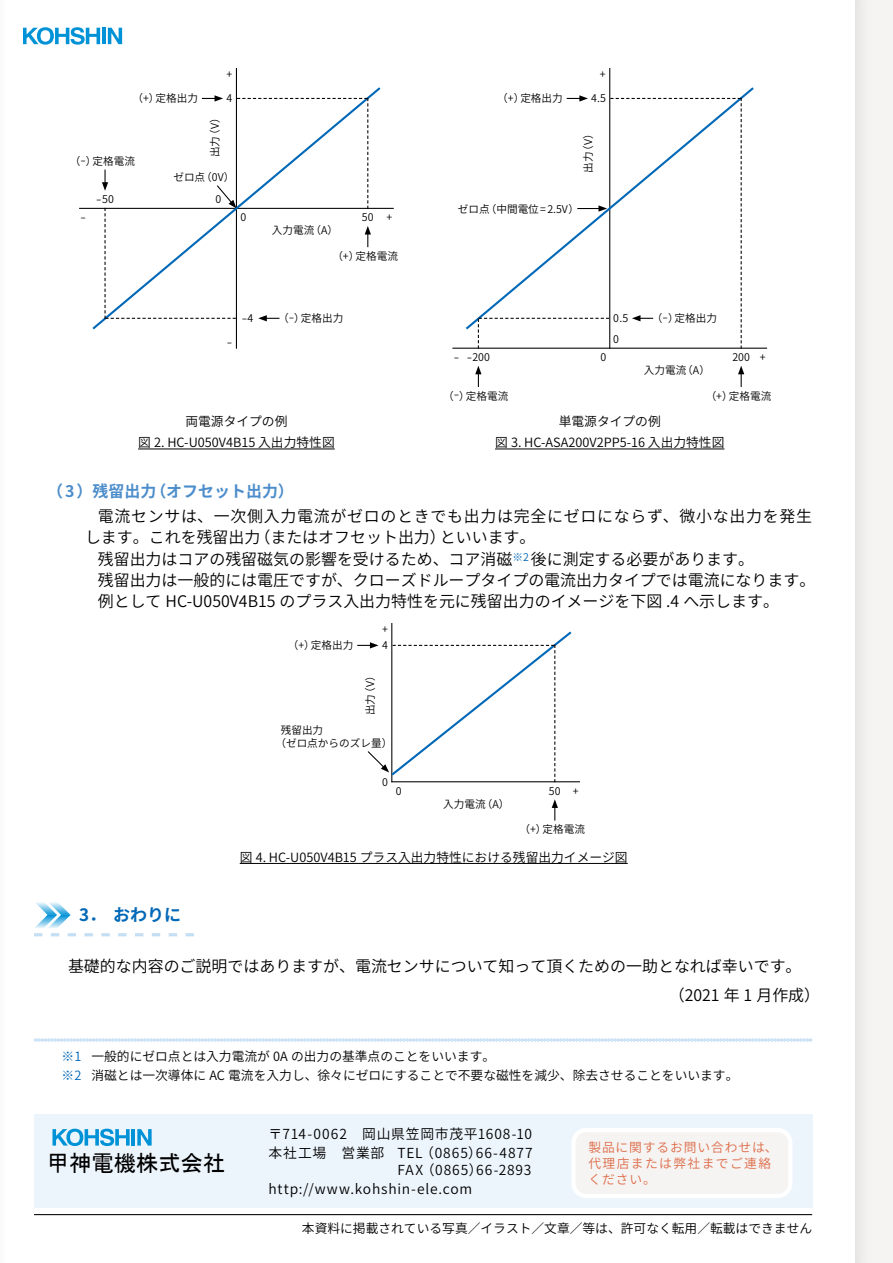
<style>
.page{position:relative;width:893px;height:1263px;background:#fff}
.page>*{position:absolute;margin:0;border:0;box-sizing:border-box;transform-origin:0 0}
.t1{font:22.35px "MS P Gothic";color:#000}
.t2{font:700 16.95px "Source Han Sans";color:#0068b7}
.t3{font:15.9px/29.7px "Source Han Sans";color:#000}
.t4{font:15.9px "Source Han Sans";letter-spacing:.045em;color:#000}
.t5{font:700 15.9px "Source Han Sans";color:#4c8dcb}
.t6{font:13.8px/19.2px "Source Han Sans";letter-spacing:.06em;color:#000}
.t7{font:12.75px/19.2px "Source Han Sans";color:#000}
.t8{font:12.75px/15.9px "Source Han Sans";letter-spacing:.075em;color:#dd6b48}
.t9{font:10.65px/12.8px "Source Han Sans";color:#000}
.t10{font:10.65px "Source Han Sans";color:#000;scale:1.5 1}
.s1{color:#0068b7}
</style>
<div class="page">
<div style="left:855px;top:0;width:38px;height:1263px;background:#f6f4f2"></div>
<div style="left:0;top:0;width:873px;height:1263px;background:#f0eeec"></div>
<div style="left:0;top:0;width:855px;height:1263px;background:#fff"></div>
<svg style="left:23px;top:27px;width:77px;height:18px"></svg>
<hr style="left:102px;top:28px;width:4px;height:16px;background:#0092d7">
<svg style="left:108px;top:28px;width:14px;height:16px"></svg>
<hr style="left:34px;top:1214px;width:778px;height:1px;background:#000">
<div style="left:34px;top:1114px;width:778px;height:94px;background:#edf5fc"></div>
<div style="left:573px;top:1130px;width:217px;height:66px;background:#f6f4f2;border-radius:13px"></div>
<div style="left:571px;top:1128px;width:221px;height:70px;border:4px solid #fff;border-radius:13px"></div>
<svg style="left:52px;top:1129px;width:78px;height:17px"></svg>
<hr style="left:132px;top:1129px;width:3px;height:16px;background:#0092d7">
<svg style="left:137px;top:1129px;width:15px;height:16px"></svg>
<svg style="left:34px;top:902px;width:160px;height:34px"></svg>
<svg style="left:34px;top:1038px;width:778px;height:4px"></svg>
<hr style="left:79px;top:208px;width:315px;height:1px;background:#000">
<hr style="left:236px;top:68px;width:1px;height:281px;background:#000">
<svg style="left:102px;top:95px;width:269px;height:226px"></svg>
<hr style="left:138px;top:449px;width:197px;height:1px;background:#000">
<hr style="left:495px;top:449px;width:229px;height:1px;background:#000">
<hr style="left:452px;top:348px;width:315px;height:1px;background:#000">
<hr style="left:609px;top:68px;width:1px;height:281px;background:#000">
<svg style="left:475px;top:366px;width:6px;height:21px"></svg>
<svg style="left:738px;top:366px;width:6px;height:21px"></svg>
<svg style="left:478px;top:95px;width:264px;height:254px"></svg>
<hr style="left:240px;top:863px;width:388px;height:1px;background:#000">
<hr style="left:391px;top:781px;width:189px;height:1px;background:#000">
<hr style="left:391px;top:623px;width:1px;height:159px;background:#000">
<svg style="left:552px;top:799px;width:6px;height:21px"></svg>
<svg style="left:357px;top:629px;width:217px;height:153px"></svg>
<p class="t9" style="left:227px;top:68px;width:7px">+</p>
<p class="t9" style="left:132px;top:92px;width:67px">（+）定格出力</p>
<p class="t9" style="left:227px;top:92px;width:7px">4</p>
<p class="t9" style="left:70px;top:155px;width:67px">（-）定格電流</p>
<p class="t10" style="left:96px;top:193px;width:13px">-50</p>
<p class="t9" style="left:209px;top:157px;width:46px;rotate:-90deg">出力（V）</p>
<p class="t9" style="left:173px;top:171px;width:63px">ゼロ点（0V）</p>
<p class="t9" style="left:215px;top:193px;width:7px">0</p>
<p class="t9" style="left:240px;top:211px;width:7px">0</p>
<p class="t9" style="left:362px;top:211px;width:13px">50</p>
<p class="t9" style="left:332px;top:250px;width:67px">（+）定格電流</p>
<p class="t10" style="left:81px;top:211px;width:5px">-</p>
<p class="t9" style="left:387px;top:211px;width:7px">+</p>
<p class="t9" style="left:272px;top:224px;width:68px">入力電流（A）</p>
<p class="t10" style="left:227px;top:336px;width:5px">-</p>
<p class="t10" style="left:242px;top:312px;width:9px">-4</p>
<p class="t9" style="left:278px;top:312px;width:67px">（-）定格出力</p>
<p class="t7" style="left:185px;top:412px;width:104px">両電源タイプの例</p>
<p class="t7" style="left:138px;top:433px;width:198px">図 2. HC-U050V4B15 入出力特性図</p>
<p class="t9" style="left:600px;top:68px;width:7px">+</p>
<p class="t9" style="left:497px;top:92px;width:67px">（+）定格出力</p>
<p class="t9" style="left:591px;top:92px;width:17px">4.5</p>
<p class="t9" style="left:582px;top:173px;width:46px;rotate:-90deg">出力（V）</p>
<p class="t9" style="left:458px;top:202px;width:123px">ゼロ点（中間電位 = 2.5V）</p>
<p class="t10" style="left:454px;top:351px;width:25px">- -200</p>
<p class="t9" style="left:443px;top:389px;width:67px">（-）定格電流</p>
<p class="t9" style="left:600px;top:351px;width:7px">0</p>
<p class="t9" style="left:613px;top:312px;width:17px">0.5</p>
<p class="t9" style="left:652px;top:312px;width:67px">（-）定格出力</p>
<p class="t9" style="left:613px;top:333px;width:7px">0</p>
<p class="t9" style="left:644px;top:364px;width:68px">入力電流（A）</p>
<p class="t9" style="left:732px;top:351px;width:19px">200</p>
<p class="t9" style="left:706px;top:389px;width:67px">（+）定格電流</p>
<p class="t9" style="left:760px;top:351px;width:7px">+</p>
<p class="t7" style="left:559px;top:412px;width:104px">単電源タイプの例</p>
<p class="t7" style="left:495px;top:433px;width:231px">図 3. HC-ASA200V2PP5-16 入出力特性図</p>
<p class="t5" style="left:47px;top:482px;width:248px">（ 3 ）残留出力（オフセット出力）</p>
<p class="t4" style="left:98px;top:507px;width:716px">電流センサは、一次側入力電流がゼロのときでも出力は完全にゼロにならず、微小な出力を発生</p>
<p class="t3" style="left:85px;top:523px;width:452px">します。これを残留出力（またはオフセット出力）といいます。</p>
<p class="t3" style="left:98px;top:544px;width:658px">残留出力はコアの残留磁気の影響を受けるため、コア消磁<sup>※2</sup> 後に測定する必要があります。</p>
<p class="t3" style="left:98px;top:566px;width:719px">残留出力は一般的には電圧ですが、クローズドループタイプの電流出力タイプでは電流になります。</p>
<p class="t3" style="left:98px;top:587px;width:683px">例として HC-U050V4B15 のプラス入出力特性を元に残留出力のイメージを下図 .4 へ示します。</p>
<p class="t9" style="left:382px;top:623px;width:7px">+</p>
<p class="t9" style="left:288px;top:639px;width:67px">（+）定格出力</p>
<p class="t9" style="left:382px;top:639px;width:7px">4</p>
<p class="t9" style="left:364px;top:715px;width:46px;rotate:-90deg">出力（V）</p>
<p class="t9" style="left:275px;top:724px;width:118px;text-indent:5px">残留出力<br>（ゼロ点からのズレ量）</p>
<p class="t9" style="left:382px;top:776px;width:7px">0</p>
<p class="t9" style="left:396px;top:785px;width:7px">0</p>
<p class="t9" style="left:443px;top:797px;width:68px">入力電流（A）</p>
<p class="t9" style="left:549px;top:785px;width:13px">50</p>
<p class="t9" style="left:519px;top:823px;width:67px">（+）定格電流</p>
<p class="t9" style="left:573px;top:785px;width:7px">+</p>
<p class="t7" style="left:240px;top:847px;width:389px">図 4. HC-U050V4B15 プラス入出力特性における残留出力イメージ図</p>
<h2 class="t2" style="left:79px;top:905px;width:104px">3．おわりに</h2>
<p class="t3" style="left:669px;top:951px;width:153px;text-indent:-601px">基礎的な内容のご説明ではありますが、電流センサについて知って頂くための一助となれば幸いです。（2021 年 1 月作成）</p>
<p class="t7" style="left:62px;top:1047px;width:678px"><span class="s1">※1</span> 一般的にゼロ点とは入力電流が 0A の出力の基準点のことをいいます。<br><span class="s1">※2</span> 消磁とは一次導体に AC 電流を入力し、徐々にゼロにすることで不要な磁性を減少、除去させることをいいます。</p>
<h1 class="t1" style="left:47px;top:1152px;width:180px">甲神電機株式会社</h1>
<p class="t6" style="left:269px;top:1125px;width:266px">〒714-0062　岡山県笠岡市茂平1608-10本社工場　営業部 TEL （0865）66-4877</p>
<p class="t6" style="left:398px;top:1161px;width:135px">FAX （0865）66-2893</p>
<p class="t6" style="left:269px;top:1180px;width:205px">http://www.kohshin-ele.com</p>
<p class="t8" style="left:588px;top:1140px;width:197px">製品に関するお問い合わせは、代理店または弊社までご連絡　ください。</p>
<p class="t7" style="left:302px;top:1219px;width:512px">本資料に掲載されている写真／イラスト／文章／等は、許可なく転用／転載はできません</p>
</div>
